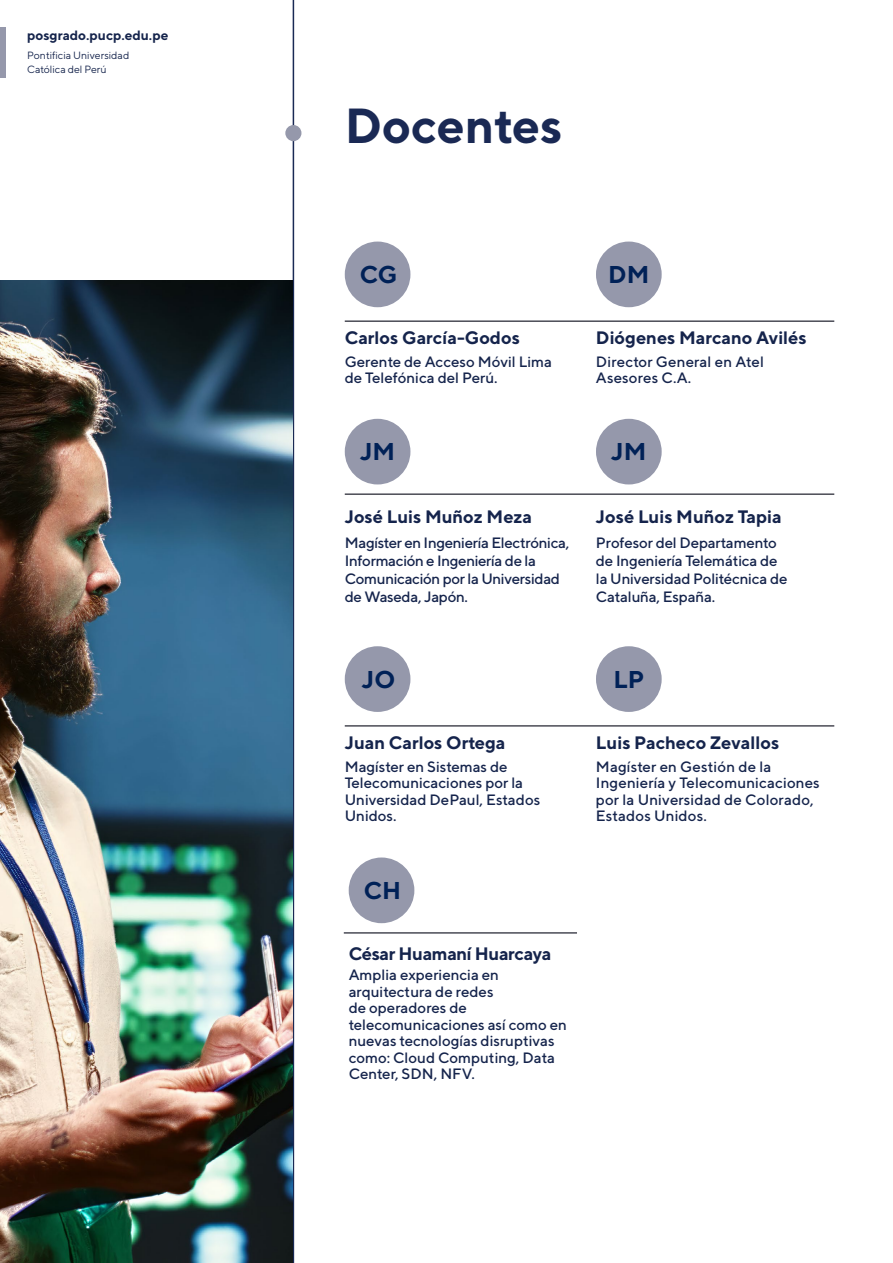
<style>
.page{position:relative;width:893px;height:1263px;background:#fff}
.page>*{position:absolute;margin:0;border:0;box-sizing:border-box;transform-origin:0 0}
.t1{font:700 49.2px "TT Norms";color:#1a2954}
.t2{font:700 24.3px "TT Norms";color:#002157}
.t3{font:700 18px "TT Norms";color:#15244c}
.t4{font:700 18px "TT Norms";letter-spacing:-.02em;color:#15244c}
.t5{font:500 15px/16.5px "TT Norms";color:#15244c}
.t6{font:500 15px/18px "TT Norms";letter-spacing:-.02em;color:#15244c}
.t7{font:700 13.5px "TT Norms";color:#15244c}
.t8{font:10.5px/13.8px "TT Norms";color:#15244c}
</style>
<div class="page">
<div style="left:0;top:28px;width:5px;height:50px;background:#9598ab"></div>
<hr style="left:345px;top:320px;width:489px;height:2px;background:#4a4b55">
<hr style="left:345px;top:493px;width:489px;height:2px;background:#4a4b55">
<hr style="left:344px;top:932px;width:233px;height:2px;background:#4a4b55">
<div style="left:345px;top:242px;width:65px;height:65px;background:#9598ab;border-radius:50%"></div>
<div style="left:349px;top:857px;width:65px;height:66px;background:#9598ab;border-radius:50%"></div>
<div style="left:345px;top:419px;width:65px;height:65px;background:#9598ab;border-radius:50%"></div>
<div style="left:596px;top:242px;width:66px;height:65px;background:#9598ab;border-radius:50%"></div>
<div style="left:596px;top:419px;width:66px;height:65px;background:#9598ab;border-radius:50%"></div>
<hr style="left:293px;top:0;width:1px;height:1263px;background:#1a2954">
<div style="left:285px;top:125px;width:16px;height:16px;background:#9598ab;border-radius:50%"></div>
<img style="left:0;top:280px;width:293px;height:983px">
<hr style="left:345px;top:725px;width:489px;height:2px;background:#4a4b55">
<div style="left:345px;top:646px;width:65px;height:66px;background:#9598ab;border-radius:50%"></div>
<div style="left:596px;top:646px;width:66px;height:66px;background:#9598ab;border-radius:50%"></div>
<p class="t7" style="left:27px;top:27px;width:143px">posgrado.pucp.edu.pe</p>
<p class="t8" style="left:27px;top:48px;width:104px">Pontificia Universidad<br>Católica del Perú</p>
<h1 class="t1" style="left:345px;top:95px;width:219px">Docentes</h1>
<h2 class="t2" style="left:360px;top:259px;width:39px">CG</h2>
<h2 class="t2" style="left:608px;top:259px;width:43px">DM</h2>
<p class="t3" style="left:345px;top:326px;width:177px">Carlos García-Godos</p>
<p class="t3" style="left:596px;top:326px;width:212px">Diógenes Marcano Avilés</p>
<p class="t5" style="left:345px;top:353px;width:209px">Gerente de Acceso Móvil Lima de Telefónica del Perú.</p>
<p class="t5" style="left:596px;top:353px;width:169px">Director General en Atel<br>Asesores C.A.</p>
<h2 class="t2" style="left:360px;top:437px;width:37px">JM</h2>
<h2 class="t2" style="left:611px;top:437px;width:37px">JM</h2>
<p class="t3" style="left:345px;top:505px;width:189px">José Luis Muñoz Meza</p>
<p class="t3" style="left:596px;top:505px;width:187px">José Luis Muñoz Tapia</p>
<p class="t6" style="left:345px;top:533px;width:226px">Magíster en Ingeniería Electrónica,<br>Información e Ingeniería de la<br>Comunicación por la Universidad de Waseda, Japón.</p>
<p class="t5" style="left:596px;top:533px;width:193px;line-height:18px">Profesor del Departamento de Ingeniería Telemática de la Universidad Politécnica de<br>Cataluña, España.</p>
<h2 class="t2" style="left:362px;top:664px;width:35px">JO</h2>
<h2 class="t2" style="left:613px;top:664px;width:32px">LP</h2>
<p class="t3" style="left:345px;top:731px;width:162px">Juan Carlos Ortega</p>
<p class="t3" style="left:596px;top:731px;width:185px">Luis Pacheco Zevallos</p>
<p class="t5" style="left:345px;top:758px;width:197px">Magíster en Sistemas de<br>Telecomunicaciones por la<br>Universidad DePaul, Estados<br>Unidos.</p>
<p class="t5" style="left:596px;top:758px;width:225px">Magíster en Gestión de la<br>Ingeniería y Telecomunicaciones por la Universidad de Colorado,<br>Estados Unidos.</p>
<h2 class="t2" style="left:364px;top:875px;width:39px">CH</h2>
<p class="t4" style="left:349px;top:942px;width:204px">César Huamaní Huarcaya</p>
<p class="t5" style="left:349px;top:966px;width:220px">Amplia experiencia en arquitectura de redes<br>de operadores de telecomunicaciones así como en nuevas tecnologías disruptivas como: Cloud Computing, Data<br>Center, SDN, NFV.</p>
</div>
